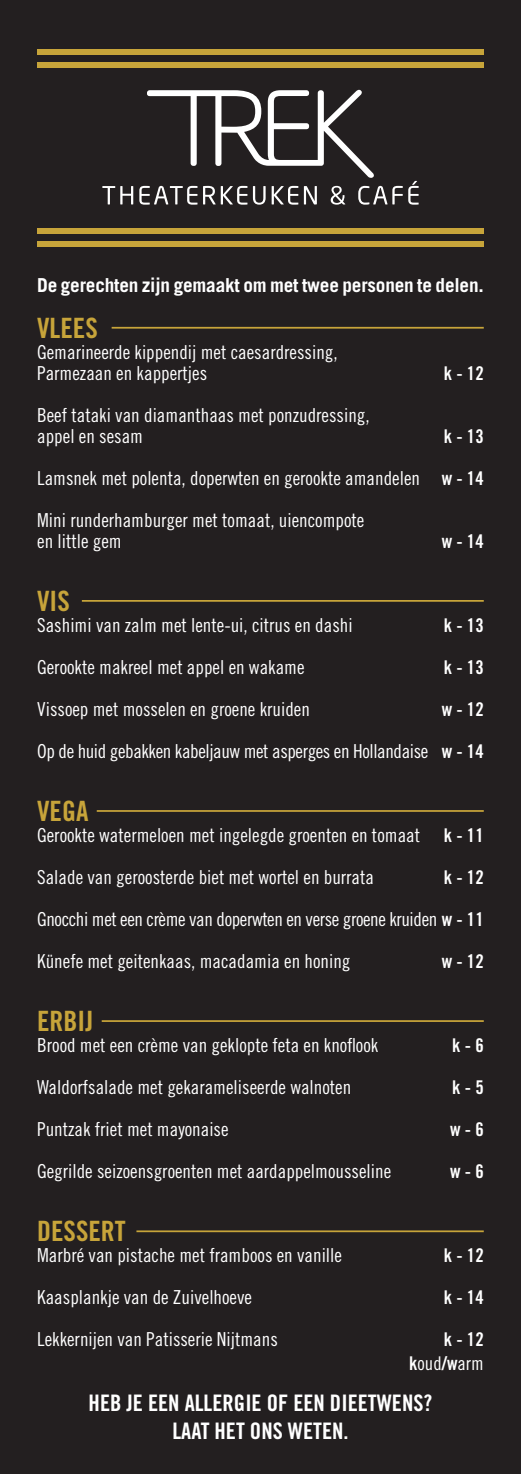
<style>
.page{position:relative;width:521px;height:1474px;background:#fff}
.page>*{position:absolute;margin:0;border:0;box-sizing:border-box;transform-origin:0 0}
.t1{font:28px "Trade Gothic LT Std Bd Cn 20";color:#c7a43a}
.t2{font:22.75px/28px "Trade Gothic LT Std Bd Cn 20";color:#fff;text-align:center}
.t3{font:19.25px/21px "Trade Gothic LT Std Cn 18";color:#fff}
.t4{font:19.25px/42px "Trade Gothic LT Std Cn 18";letter-spacing:-.02em;color:#fff}
.t5{font:700 19.25px "Trade Gothic LT Std";letter-spacing:-.01em;color:#fff}
.t6{font:18.9px "Trade Gothic LT Std Bd Cn 20";color:#fff}
.t7{font:18.9px "Trade Gothic LT Std Cn 18";color:#fff}
.s1{font-family:"Trade Gothic LT Std Bd Cn 20";font-size:18.9px}
.s2{font-family:"Trade Gothic LT Std Bd Cn 20"}
</style>
<div class="page">
<div style="left:0;top:0;width:521px;height:1473px;background:#231f20"></div>
<div style="left:37px;top:63px;width:447px;height:5px;background:#c7a43a"></div>
<div style="left:37px;top:228px;width:447px;height:5px;background:#c7a43a"></div>
<div style="left:37px;top:241px;width:447px;height:5px;background:#c7a43a"></div>
<div style="left:37px;top:50px;width:447px;height:5px;background:#c7a43a"></div>
<hr style="left:112px;top:327px;width:372px;height:1px;background:#c7a43a">
<hr style="left:82px;top:600px;width:402px;height:1px;background:#c7a43a">
<hr style="left:97px;top:810px;width:387px;height:1px;background:#c7a43a">
<hr style="left:102px;top:1020px;width:382px;height:1px;background:#c7a43a">
<hr style="left:136px;top:1230px;width:348px;height:2px;background:#c7a43a">
<svg style="left:102px;top:186px;width:31px;height:18px"></svg>
<svg style="left:139px;top:90px;width:280px;height:115px"></svg>
<p class="t5" style="left:37px;top:273px;width:448px">De gerechten zijn gemaakt om met twee personen te delen.</p>
<h1 class="t1" style="left:37px;top:311px;width:62px">VLEES</h1>
<p class="t3" style="left:37px;top:341px;width:302px">Gemarineerde kippendij met caesardressing,<br>Parmezaan en kappertjes</p>
<p class="t6" style="left:444px;top:361px;width:41px">k - 12</p>
<p class="t3" style="left:37px;top:404px;width:334px">Beef tataki van diamanthaas met ponzudressing, appel en sesam</p>
<p class="t6" style="left:444px;top:424px;width:41px">k - 13</p>
<p class="t3" style="left:37px;top:457px;width:448px;line-height:42px">Lamsnek met polenta, doperwten en gerookte amandelen <span class="s1">w - 14<br></span>Mini runderhamburger met tomaat, uiencompote</p>
<p class="t3" style="left:37px;top:530px;width:86px">en little gem</p>
<p class="t6" style="left:442px;top:529px;width:43px">w - 14</p>
<h1 class="t1" style="left:37px;top:584px;width:34px">VIS</h1>
<p class="t3" style="left:37px;top:614px;width:317px">Sashimi van zalm met lente-ui, citrus en dashi</p>
<p class="t6" style="left:444px;top:613px;width:41px">k - 13</p>
<p class="t3" style="left:37px;top:656px;width:269px">Gerookte makreel met appel en wakame</p>
<p class="t6" style="left:444px;top:655px;width:41px">k - 13</p>
<p class="t3" style="left:37px;top:698px;width:274px">Vissoep met mosselen en groene kruiden</p>
<p class="t6" style="left:442px;top:697px;width:43px">w - 12</p>
<p class="t4" style="left:37px;top:730px;width:448px">Op de huid gebakken kabeljauw met asperges en Hollandaise <span class="s1">w - 14</span></p>
<h1 class="t1" style="left:37px;top:794px;width:53px">VEGA</h1>
<p class="t3" style="left:37px;top:814px;width:448px;line-height:42px">Gerookte watermeloen met ingelegde groenten en tomaat <span class="s1">k - 11<br></span>Salade van geroosterde biet met wortel en burrata</p>
<p class="t6" style="left:444px;top:865px;width:41px">k - 12</p>
<p class="t4" style="left:37px;top:898px;width:448px">Gnocchi met een crème van doperwten en verse groene kruiden <span class="s1">w - 11<br></span>Künefe met geitenkaas, macadamia en honing</p>
<p class="t6" style="left:442px;top:949px;width:43px">w - 12</p>
<h1 class="t1" style="left:37px;top:1004px;width:57px">ERBIJ</h1>
<p class="t3" style="left:37px;top:1034px;width:343px">Brood met een crème van geklopte feta en knoflook</p>
<p class="t6" style="left:452px;top:1033px;width:33px">k - 6</p>
<p class="t3" style="left:37px;top:1076px;width:316px">Waldorfsalade met gekarameliseerde walnoten</p>
<p class="t6" style="left:452px;top:1075px;width:33px">k - 5</p>
<p class="t3" style="left:37px;top:1118px;width:193px">Puntzak friet met mayonaise</p>
<p class="t6" style="left:450px;top:1117px;width:35px">w - 6</p>
<p class="t3" style="left:37px;top:1160px;width:355px">Gegrilde seizoensgroenten met aardappelmousseline</p>
<p class="t6" style="left:450px;top:1159px;width:35px">w - 6</p>
<h1 class="t1" style="left:37px;top:1214px;width:90px">DESSERT</h1>
<p class="t3" style="left:37px;top:1244px;width:306px">Marbré van pistache met framboos en vanille</p>
<p class="t6" style="left:444px;top:1243px;width:41px">k - 12</p>
<p class="t3" style="left:37px;top:1286px;width:216px">Kaasplankje van de Zuivelhoeve</p>
<p class="t6" style="left:444px;top:1285px;width:41px">k - 14</p>
<p class="t3" style="left:37px;top:1328px;width:242px">Lekkernijen van Patisserie Nijtmans</p>
<p class="t6" style="left:444px;top:1327px;width:41px">k - 12</p>
<p class="t7" style="left:409px;top:1351px;width:76px"><span class="s2">k</span>oud<span class="s2">/w</span>arm</p>
<p class="t2" style="left:89px;top:1388px;width:345px">HEB JE EEN ALLERGIE OF EEN DIEETWENS?<br>LAAT HET ONS WETEN.</p>
</div>
